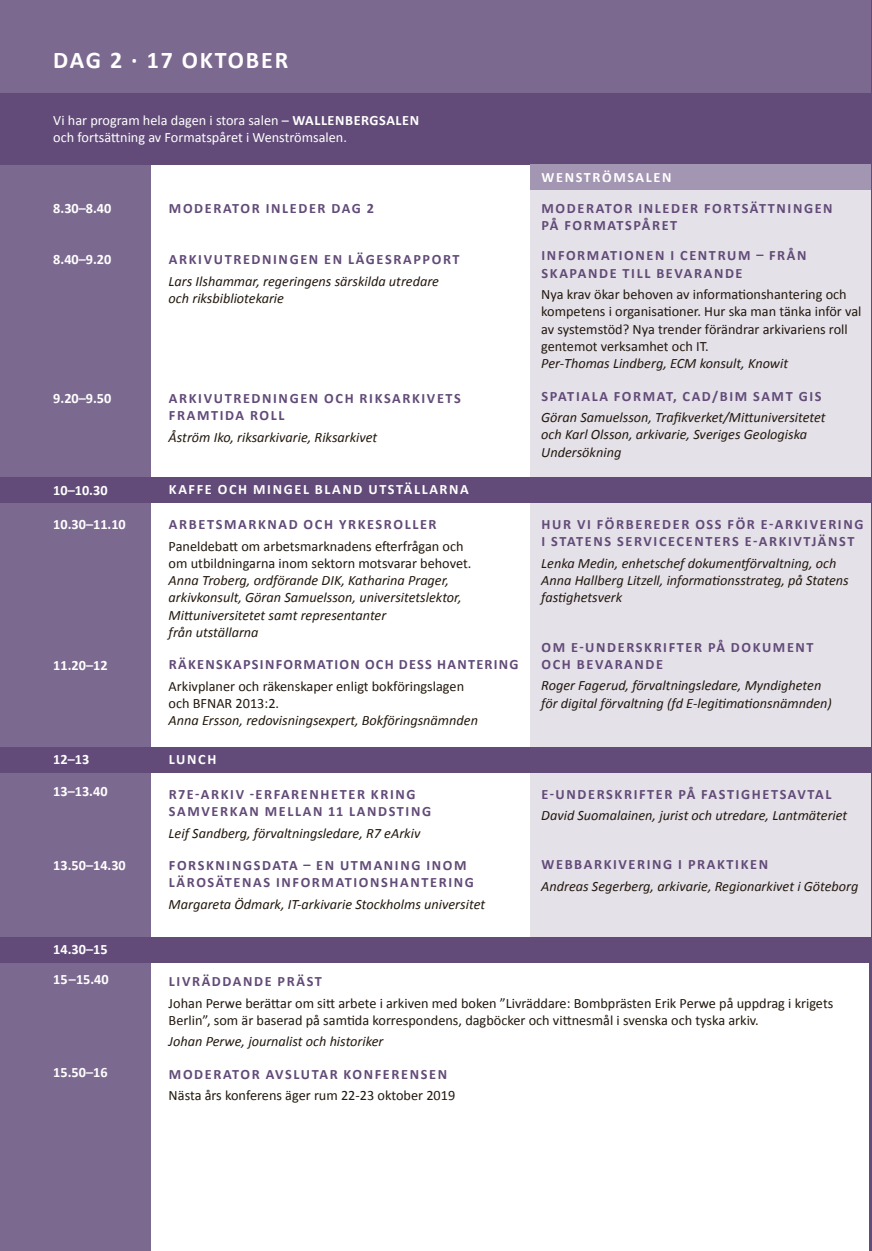
<style>
.page{position:relative;width:872px;height:1251px;background:#fff}
.page>*{position:absolute;margin:0;border:0;box-sizing:border-box;transform-origin:0 0}
.t1{font:700 24px "Calibri";letter-spacing:.075em;color:#fff}
.t2{font:italic 14.25px/17.2px "Calibri";color:#22180d}
.t3{font:700 14.25px/17.2px "Calibri";letter-spacing:.115em;color:#624b78}
.t4{font:14.25px/17.2px "Calibri";color:#22180d}
.t5{font:700 14.25px "Calibri";letter-spacing:.105em;color:#fff}
.t6{font:14.25px/17.2px "Calibri";color:#fff}
.t7{font:700 14.25px "Calibri";letter-spacing:.09em;color:#624b78}
.t8{font:700 14.25px/30px "Calibri";color:#fff}
.s1{font-weight:700}
</style>
<div class="page">
<hr style="left:870px;top:0;width:2px;height:1250px;background:#624b78">
<div style="left:530px;top:170px;width:341px;height:772px;background:#e5e1e9"></div>
<div style="left:0;top:140px;width:151px;height:1110px;background:#7c6990"></div>
<div style="left:0;top:0;width:870px;height:93px;background:#7c6990"></div>
<div style="left:0;top:746px;width:871px;height:26px;background:#624b78"></div>
<div style="left:0;top:937px;width:871px;height:25px;background:#624b78"></div>
<div style="left:0;top:477px;width:871px;height:26px;background:#624b78"></div>
<div style="left:0;top:93px;width:870px;height:71px;background:#624b78"></div>
<div style="left:530px;top:164px;width:341px;height:25px;background:#a396b2"></div>
<h1 class="t1" style="left:53px;top:45px;width:236px">DAG 2 · 17 OKTOBER</h1>
<p class="t6" style="left:53px;top:111px;width:367px">Vi har program hela dagen i stora salen – <span class="s1">WALLENBERGSALEN </span>och fortsättning av Formatspåret i Wenströmsalen.</p>
<p class="t5" style="left:53px;top:199px;width:60px">8.30–8.40</p>
<p class="t5" style="left:53px;top:250px;width:60px">8.40–9.20</p>
<p class="t5" style="left:53px;top:389px;width:60px">9.20–9.50</p>
<p class="t5" style="left:53px;top:481px;width:56px">10–10.30</p>
<p class="t5" style="left:53px;top:515px;width:74px">10.30–11.10</p>
<p class="t5" style="left:53px;top:655px;width:56px">11.20–12</p>
<p class="t5" style="left:53px;top:749px;width:37px">12–13</p>
<p class="t5" style="left:53px;top:781px;width:56px">13–13.40</p>
<p class="t5" style="left:53px;top:856px;width:74px">13.50–14.30</p>
<p class="t3" style="left:169px;top:200px;width:206px">MODERATOR INLEDER DAG 2</p>
<p class="t3" style="left:169px;top:251px;width:292px">ARKIVUTREDNINGEN EN LÄGESRAPPORT</p>
<p class="t2" style="left:169px;top:272px;width:272px">Lars Ilshammar, regeringens särskilda utredare och riksbibliotekarie</p>
<p class="t3" style="left:169px;top:389px;width:293px">ARKIVUTREDNINGEN OCH RIKSARKIVETS<br>FRAMTIDA ROLL</p>
<p class="t2" style="left:169px;top:427px;width:210px">Åström Iko, riksarkivarie, Riksarkivet</p>
<p class="t5" style="left:169px;top:479px;width:301px">KAFFE OCH MINGEL BLAND UTSTÄLLARNA</p>
<p class="t3" style="left:169px;top:515px;width:269px">ARBETSMARKNAD OCH YRKESROLLER</p>
<p class="t4" style="left:169px;top:537px;width:304px">Paneldebatt om arbetsmarknadens efterfrågan och om utbildningarna inom sektorn motsvarar behovet.</p>
<p class="t2" style="left:169px;top:571px;width:294px">Anna Troberg, ordförande DIK, Katharina Prager, arkivkonsult, Göran Samuelsson, universitetslektor, Mittuniversitetet samt representanter<br>från utställarna</p>
<p class="t7" style="left:169px;top:655px;width:351px">RÄKENSKAPSINFORMATION OCH DESS HANTERING</p>
<p class="t4" style="left:169px;top:677px;width:297px">Arkivplaner och räkenskaper enligt bokföringslagen och BFNAR 2013:2.</p>
<p class="t2" style="left:169px;top:711px;width:311px">Anna Ersson, redovisningsexpert, Bokföringsnämnden</p>
<p class="t5" style="left:169px;top:750px;width:49px">LUNCH</p>
<p class="t3" style="left:169px;top:785px;width:264px">R7E-ARKIV -ERFARENHETER KRING<br>SAMVERKAN MELLAN 11 LANDSTING</p>
<p class="t2" style="left:169px;top:823px;width:253px">Leif Sandberg, förvaltningsledare, R7 eArkiv</p>
<p class="t3" style="left:169px;top:856px;width:306px">FORSKNINGSDATA – EN UTMANING INOM<br>LÄROSÄTENAS INFORMATIONSHANTERING</p>
<p class="t2" style="left:169px;top:894px;width:318px">Margareta Ödmark, IT-arkivarie Stockholms universitet</p>
<p class="t5" style="left:541px;top:168px;width:131px">WENSTRÖMSALEN</p>
<p class="t3" style="left:541px;top:200px;width:293px">MODERATOR INLEDER FORTSÄTTNINGEN<br>PÅ FORMATSPÅRET</p>
<p class="t3" style="left:541px;top:247px;width:266px">INFORMATIONEN I CENTRUM – FRÅN<br>SKAPANDE TILL BEVARANDE</p>
<p class="t4" style="left:541px;top:286px;width:322px">Nya krav ökar behoven av informationshantering och kompetens i organisationer. Hur ska man tänka inför val av systemstöd? Nya trender förändrar arkivariens roll gentemot verksamhet och IT.</p>
<p class="t2" style="left:541px;top:354px;width:248px">Per-Thomas Lindberg, ECM konsult, Knowit</p>
<p class="t3" style="left:541px;top:387px;width:281px">SPATIALA FORMAT, CAD/BIM SAMT GIS</p>
<p class="t2" style="left:541px;top:408px;width:286px">Göran Samuelsson, Trafikverket/Mittuniversitetet och Karl Olsson, arkivarie, Sveriges Geologiska<br>Undersökning</p>
<p class="t3" style="left:541px;top:516px;width:323px">HUR VI FÖRBEREDER OSS FÖR E-ARKIVERING<br>I STATENS SERVICECENTERS E-ARKIVTJÄNST</p>
<p class="t2" style="left:541px;top:554px;width:309px">Lenka Medin, enhetschef dokumentförvaltning, och<br>Anna Hallberg Litzell, informationsstrateg, på Statens fastighetsverk</p>
<p class="t3" style="left:541px;top:638px;width:274px">OM E-UNDERSKRIFTER PÅ DOKUMENT<br>OCH BEVARANDE</p>
<p class="t2" style="left:541px;top:676px;width:292px">Roger Fagerud, förvaltningsledare, Myndigheten för digital förvaltning (fd E-legitimationsnämnden)</p>
<p class="t3" style="left:541px;top:785px;width:291px">E-UNDERSKRIFTER PÅ FASTIGHETSAVTAL</p>
<p class="t2" style="left:541px;top:806px;width:307px">David Suomalainen, jurist och utredare, Lantmäteriet</p>
<p class="t3" style="left:541px;top:855px;width:228px">WEBBARKIVERING I PRAKTIKEN</p>
<p class="t2" style="left:541px;top:876px;width:319px">Andreas Segerberg, arkivarie, Regionarkivet i Göteborg</p>
<p class="t8" style="left:53px;top:933px;width:57px">14.30–15<br>15–15.40</p>
<p class="t5" style="left:53px;top:1063px;width:56px">15.50–16</p>
<p class="t3" style="left:169px;top:972px;width:155px">LIVRÄDDANDE PRÄST</p>
<p class="t4" style="left:169px;top:994px;width:666px">Johan Perwe berättar om sitt arbete i arkiven med boken ”Livräddare: Bombprästen Erik Perwe på uppdrag i krigets<br>Berlin”, som är baserad på samtida korrespondens, dagböcker och vittnesmål i svenska och tyska arkiv.</p>
<p class="t2" style="left:169px;top:1032px;width:216px">Johan Perwe, journalist och historiker</p>
<p class="t3" style="left:169px;top:1064px;width:280px">MODERATOR AVSLUTAR KONFERENSEN</p>
<p class="t4" style="left:169px;top:1086px;width:288px">Nästa års konferens äger rum 22-23 oktober 2019</p>
</div>
